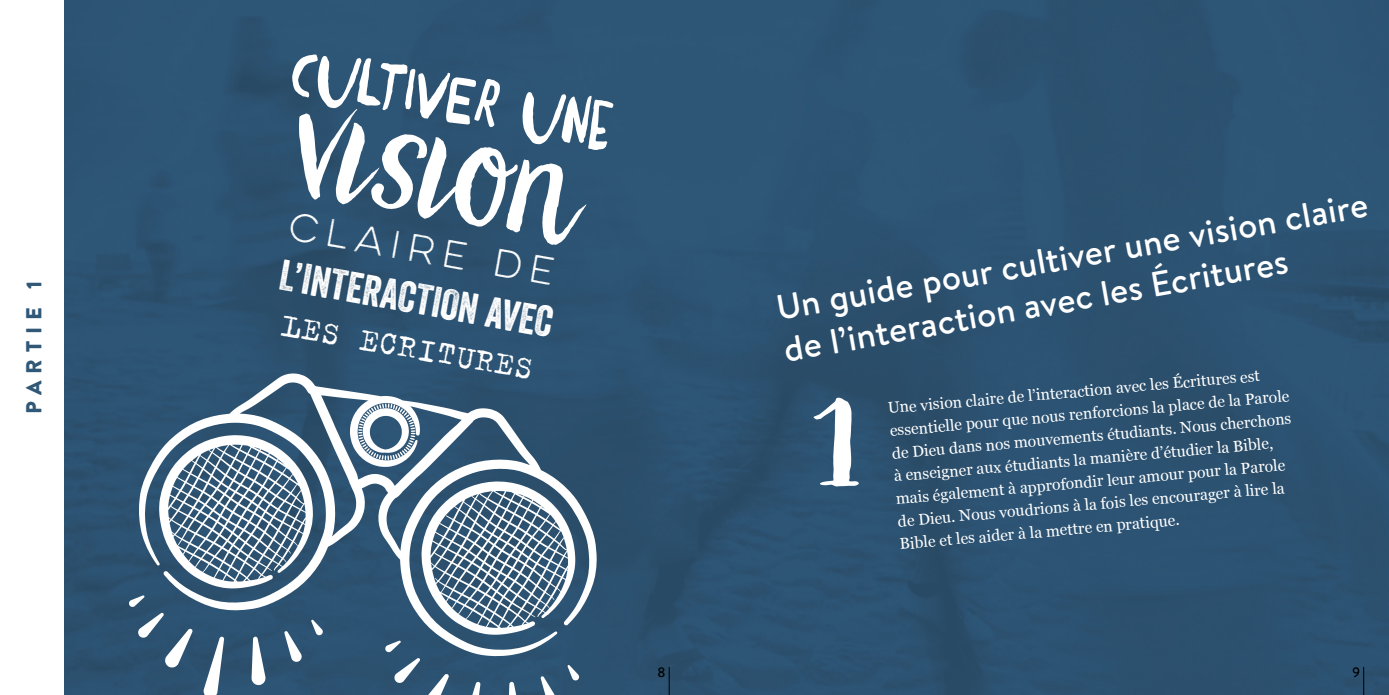
<style>
.page{position:relative;width:1389px;height:695px;background:#fff}
.page>*{position:absolute;margin:0;border:0;box-sizing:border-box;transform-origin:0 0}
.t1{font:130.55px "Wanderlust Letters Extras";color:#fff}
.t2{font:112.52px "Wanderlust Letters";color:#fff}
.t3{font:58.8px "Daft Brush";color:#fff}
.t4{font:42px "Veneer";color:#fff}
.t5{font:500 35px/42px "Brandon Text";color:#fff}
.t6{font:35px "Trixie";color:#fff}
.t7{font:35px "Lulo One";color:#fff}
.t8{font:900 21.7px "Brandon Grotesque";color:#315877}
.t9{font:15.75px/22.8px "Georgia";color:#fff}
.t10{font:500 14px "Brandon Grotesque";color:#000}
</style>
<div class="page">
<div style="left:64px;top:0;width:1325px;height:694px;background:#2c5373"></div>
<svg style="left:139px;top:373px;width:458px;height:283px;fill:#2d5373"></svg>
<svg style="left:421px;top:481px;width:154px;height:153px"></svg>
<svg style="left:252px;top:636px;width:14px;height:49px"></svg>
<svg style="left:203px;top:636px;width:21px;height:58px"></svg>
<svg style="left:284px;top:630px;width:18px;height:32px"></svg>
<svg style="left:129px;top:595px;width:64px;height:73px;background:#4d6c86"></svg>
<svg style="left:311px;top:619px;width:12px;height:16px"></svg>
<svg style="left:508px;top:681px;width:14px;height:13px"></svg>
<svg style="left:459px;top:681px;width:21px;height:13px"></svg>
<svg style="left:540px;top:676px;width:19px;height:18px"></svg>
<svg style="left:385px;top:640px;width:64px;height:54px;background:#496a84"></svg>
<svg style="left:567px;top:664px;width:12px;height:16px"></svg>
<svg style="left:358px;top:403px;width:58px;height:57px"></svg>
<svg style="left:1363px;top:666px;width:1px;height:28px"></svg>
<svg style="left:669px;top:666px;width:1px;height:28px"></svg>
<h3 class="t8" style="left:19px;top:414px;width:134px;rotate:-90deg">P ARTIE 1</h3>
<h3 class="t3" style="left:299px;top:30px;width:331px;rotate:10deg">Cultiver une</h3>
<h2 class="t2" style="left:302px;top:83px;width:287px;rotate:10deg">vision</h2>
<h3 class="t7" style="left:293px;top:202px;width:278px;rotate:10deg">claire de</h3>
<h3 class="t4" style="left:285px;top:249px;width:278px;rotate:10deg">l’interaction avec</h3>
<h3 class="t6" style="left:287px;top:302px;width:256px;rotate:10deg">les Écritures</h3>
<h3 class="t5" style="left:773px;top:287px;width:601px;rotate:-10deg">Un guide pour cultiver une vision claire de l’interaction avec les Écritures</h3>
<p class="t9" style="left:887px;top:396px;width:402px;rotate:-5deg">Une vision claire de l’interaction avec les Écritures est essentielle pour que nous renforcions la place de la Parole de Dieu dans nos mouvements étudiants. Nous cherchons à enseigner aux étudiants la manière d’étudier la Bible, mais également à approfondir leur amour pour la Parole de Dieu. Nous voudrions à la fois les encourager à lire la Bible et les aider à la mettre en pratique.</p>
<h1 class="t1" style="left:813px;top:390px;width:52px">1</h1>
<p class="t10" style="left:657px;top:662px;width:10px">8</p>
<p class="t10" style="left:1352px;top:662px;width:9px">9</p>
</div>
